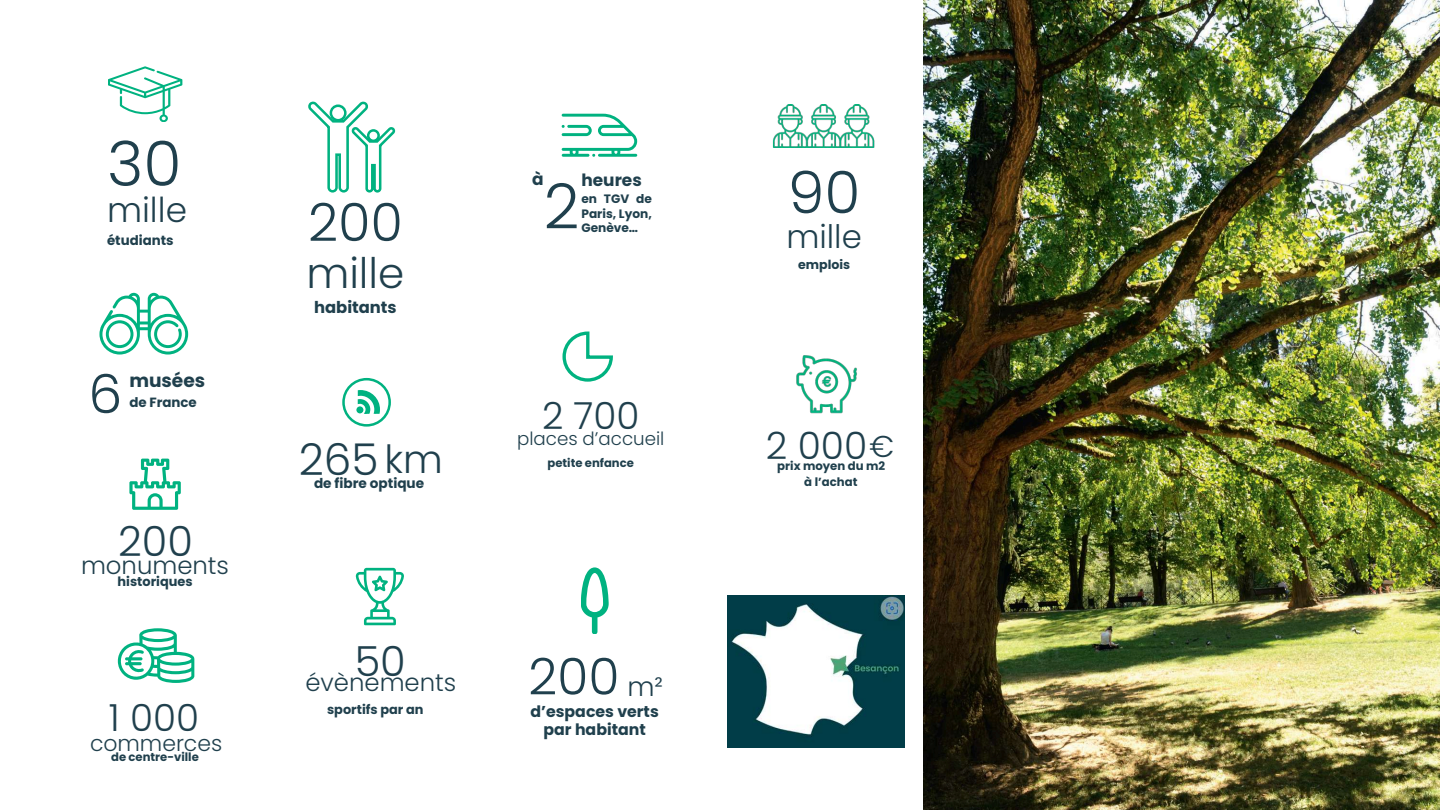
<style>
.page{position:relative;width:1440px;height:810px;background:#fff}
.page>*{position:absolute;margin:0;border:0;box-sizing:border-box;transform-origin:0 0}
.t1{font:300 62.4px "Poppins";color:#20404d}
.t2{font:300 62px "Poppins";color:#20404d}
.t3{font:300 58.4px "Poppins";color:#20404d}
.t4{font:300 53.8px "Poppins";color:#20404d}
.t5{font:300 52.6px "Poppins";color:#20404d}
.t6{font:300 50.6px "Poppins";color:#20404d}
.t7{font:300 43.9px "Poppins";color:#20404d}
.t8{font:300 42.1px "Poppins";color:#20404d}
.t9{font:300 41.5px "Poppins";color:#20404d}
.t10{font:300 38.8px "Poppins";color:#20404d}
.t11{font:300 37.6px "Poppins";color:#20404d}
.t12{font:300 37.3px "Poppins";color:#20404d}
.t13{font:300 34.3px "Poppins";color:#20404d}
.t14{font:300 32.4px "Poppins";color:#20404d}
.t15{font:300 30.1px "Poppins";color:#20404d}
.t16{font:300 26.5px "Poppins";color:#20404d}
.t17{font:300 24.4px "Poppins";color:#20404d}
.t18{font:300 22px "Poppins";color:#20404d}
.t19{font:700 18.6px "Poppins";color:#20404d}
.t20{font:300 18.2px "Poppins";color:#20404d}
.t21{font:700 16.9px "Poppins";color:#20404d}
.t22{font:700 16.4px "Poppins";color:#20404d}
.t23{font:700 15.7px/17.6px "Poppins";color:#20404d;text-align:center}
.t24{font:700 13.6px "Poppins";color:#20404d}
.t25{font:700 13.4px "Poppins";color:#20404d}
.t26{font:700 13.3px "Poppins";color:#20404d}
.t27{font:700 12.9px "Poppins";color:#20404d}
.t28{font:700 12.6px "Poppins";color:#20404d}
.t29{font:700 12.2px/14.7px "Poppins";color:#20404d;text-align:justify}
.t30{font:700 11.7px/16px "Poppins";color:#20404d;text-align:center}
.t31{font:700 11.6px "Poppins";color:#20404d}
</style>
<div class="page">
<svg style="left:129px;top:459px;width:52px;height:51px"></svg>
<svg style="left:99px;top:293px;width:89px;height:62px"></svg>
<svg style="left:308px;top:101px;width:87px;height:92px"></svg>
<svg style="left:108px;top:66px;width:74px;height:56px"></svg>
<img style="left:772px;top:105px;width:103px;height:43px">
<svg style="left:342px;top:378px;width:49px;height:49px"></svg>
<img style="left:796px;top:355px;width:61px;height:59px">
<svg style="left:118px;top:628px;width:76px;height:55px"></svg>
<svg style="left:562px;top:332px;width:51px;height:50px"></svg>
<svg style="left:562px;top:114px;width:75px;height:43px"></svg>
<img style="left:924px;top:0;width:516px;height:810px">
<svg style="left:356px;top:568px;width:48px;height:57px"></svg>
<svg style="left:581px;top:567px;width:28px;height:67px"></svg>
<img style="left:728px;top:595px;width:177px;height:153px">
<h2 class="t2" style="left:107px;top:121px;width:76px">30</h2>
<h3 class="t13" style="left:107px;top:186px;width:81px">mille</h3>
<p class="t26" style="left:107px;top:231px;width:68px">étudiants</p>
<h3 class="t4" style="left:88px;top:357px;width:35px">6</h3>
<h3 class="t19" style="left:129px;top:367px;width:77px">musées</h3>
<p class="t25" style="left:129px;top:392px;width:69px">de France</p>
<h3 class="t9" style="left:118px;top:513px;width:76px">200</h3>
<h3 class="t17" style="left:81px;top:549px;width:150px">monuments</h3>
<p class="t27" style="left:118px;top:572px;width:77px">historiques</p>
<h3 class="t12" style="left:109px;top:692px;width:92px">1 000</h3>
<h3 class="t18" style="left:90px;top:728px;width:134px">commerces</h3>
<p class="t31" style="left:111px;top:749px;width:89px">de centre-ville</p>
<h3 class="t5" style="left:308px;top:186px;width:96px">200</h3>
<h3 class="t8" style="left:306px;top:243px;width:100px">mille</h3>
<h3 class="t22" style="left:314px;top:296px;width:84px">habitants</h3>
<h3 class="t7" style="left:299px;top:429px;width:81px">265</h3>
<p class="t24" style="left:314px;top:474px;width:112px">de fibre optique</p>
<h3 class="t10" style="left:385px;top:432px;width:60px">km</h3>
<h3 class="t9" style="left:355px;top:632px;width:53px">50</h3>
<h3 class="t17" style="left:305px;top:666px;width:152px">évènements</h3>
<p class="t27" style="left:327px;top:701px;width:98px">sportifs par an</p>
<h3 class="t21" style="left:532px;top:168px;width:13px">à</h3>
<h3 class="t21" style="left:581px;top:168px;width:62px">heures</h3>
<p class="t29" style="left:581px;top:192px;width:72px">en TGV de Paris, Lyon, Genève…</p>
<h1 class="t1" style="left:544px;top:163px;width:37px">2</h1>
<h3 class="t12" style="left:542px;top:389px;width:99px">2 700</h3>
<h3 class="t20" style="left:517px;top:425px;width:149px">places d’accueil</h3>
<p class="t31" style="left:548px;top:455px;width:88px">petite enfance</p>
<h3 class="t6" style="left:528px;top:641px;width:93px">200</h3>
<h3 class="t23" style="left:531px;top:703px;width:130px">d’espaces verts par habitant</h3>
<h3 class="t16" style="left:627px;top:668px;width:37px">m²</h3>
<h3 class="t3" style="left:788px;top:152px;width:74px">90</h3>
<h3 class="t14" style="left:786px;top:214px;width:77px">mille</h3>
<p class="t28" style="left:798px;top:256px;width:54px">emplois</p>
<h3 class="t11" style="left:766px;top:420px;width:103px">2 000</h3>
<p class="t30" style="left:777px;top:458px;width:109px">prix moyen du m2 à l’achat</p>
<h3 class="t15" style="left:869px;top:425px;width:26px">€</h3>
</div>
